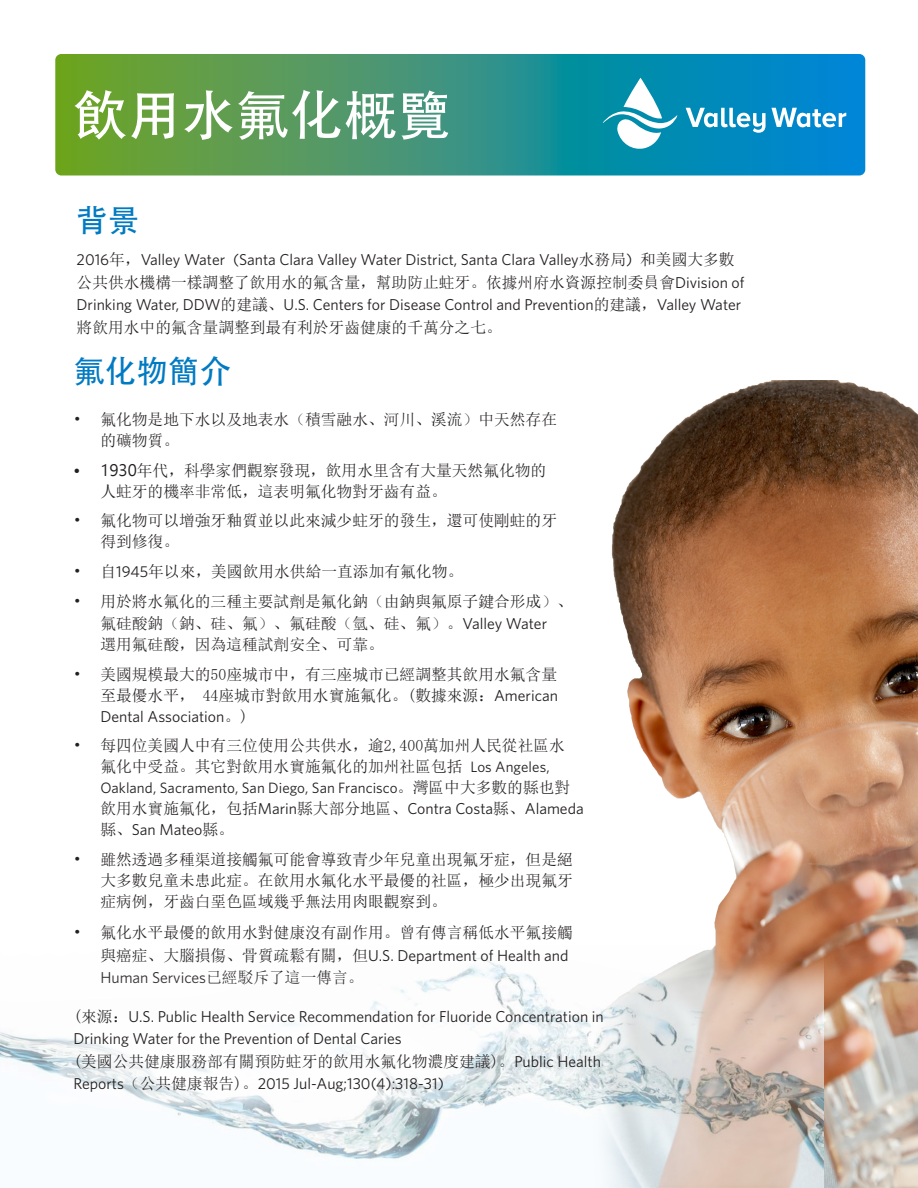
<style>
.page{position:relative;width:918px;height:1188px;background:#fff}
.page>*{position:absolute;margin:0;border:0;box-sizing:border-box;transform-origin:0 0}
.t1{font:54px "Adobe Heiti Std";color:#fff}
.t2{font:31.5px "Adobe Heiti Std";color:#007ac2}
.t3{font:15.75px/21px "N Sim Sun";color:#231f20}
.t4{font:15.75px/22.5px "Whitney";color:#231f20}
.t5{font:15px "Whitney";letter-spacing:.005em;color:#231f20}
.s1{font-family:"N Sim Sun"}
.s2{font-family:"Microsoft Jheng Hei UI Regular"}
.s3{font-family:"Whitney"}
.s4{font-family:"Whitney";font-size:15px}
.s5{font-family:"N Sim Sun";font-size:15.75px}
</style>
<div class="page">
<img style="left:612px;top:380px;width:306px;height:808px">
<img style="left:0;top:946px;width:823px;height:242px">
<svg style="left:55px;top:54px;width:810px;height:122px;background:#42976f"></svg>
<svg style="left:686px;top:54px;width:180px;height:100px;background:#1290ca"></svg>
<svg style="left:603px;top:78px;width:74px;height:73px"></svg>
<div style="left:26px;top:959px;width:624px;height:182px;background:#fff;opacity:.87"></div>
<p class="t1" style="left:73px;top:83px;width:379px">飲用水氟化概覽</p>
<p class="t2" style="left:77px;top:202px;width:64px">背景</p>
<p class="t4" style="left:77px;top:248px;width:669px">2016<span class="s1">年，</span>Valley Water (Santa Clara Valley Water District, Santa Clara Valley<span class="s1">水務局</span>) <span class="s1">和美國大多數公共供水機構一樣調整了飲用水的氟含量，幫助防止蛀牙。依據州府水資源控制委員會</span>Division of Drinking Water, DDW<span class="s1">的建議、</span>U.S. Centers for Disease Control and Prevention<span class="s1">的建議，</span>Valley Water<span class="s1">將飲用水中的氟含量調整到最有利於牙齒健康的千萬分之七。</span></p>
<p class="t2" style="left:73px;top:353px;width:159px">氟化物簡介</p>
<p class="t3" style="left:100px;top:409px;width:458px;text-indent:-27px">• 氟化物是地下水以及地表水（積雪融水、河川、溪流）中天然存在的礦物質。</p>
<p class="t3" style="left:100px;top:460px;width:448px;text-indent:-27px"><span class="s2">• 1930</span>年代，科學家們觀察發現，飲用水里含有大量天然氟化物的人蛀牙的機率非常低，這表明氟化物對牙齒有益。</p>
<p class="t3" style="left:100px;top:510px;width:458px;text-indent:-27px">• 氟化物可以增強牙釉質並以此來減少蛀牙的發生，還可使剛蛀的牙得到修復。</p>
<p class="t3" style="left:73px;top:561px;width:391px">• 自<span class="s3">1945</span>年以來，美國飲用水供給一直添加有氟化物。</p>
<p class="t3" style="left:73px;top:590px;width:501px;line-height:22.5px;text-align:center">• 用於將水氟化的三種主要試劑是氟化鈉（由鈉與氟原子鍵合形成）、氟硅酸鈉（鈉、硅、氟）、氟硅酸（氫、硅、氟）。<span class="s3">Valley Water</span></p>
<p class="t3" style="left:100px;top:634px;width:285px">選用氟硅酸，因為這種試劑安全、可靠。</p>
<p class="t3" style="left:100px;top:664px;width:459px;text-align:justify;text-indent:-27px">• 美國規模最大的50座城市中，有三座城市已經調整其飲用水氟含量至最優水平， 44座城市對飲用水實施氟化。(數據來源：<span class="s3">American Dental Association</span>。)</p>
<p class="t3" style="left:100px;top:735px;width:466px;text-indent:-27px">• 每四位美國人中有三位使用公共供水，逾2,400萬加州人民從社區水氟化中受益。其它對飲用水實施氟化的加州社區包括 <span class="s4">Los Angeles,</span></p>
<p class="t5" style="left:100px;top:778px;width:471px">Oakland, Sacramento, San Diego, San Francisco<span class="s5">。灣區中大多數的縣也對</span></p>
<p class="t4" style="left:100px;top:798px;width:485px;line-height:21px"><span class="s1">飲用水實施氟化，包括</span>Marin<span class="s1">縣大部分地區、</span>Contra Costa<span class="s1">縣、</span>Alameda<span class="s1">縣、</span>San Mateo<span class="s1">縣。</span></p>
<p class="t3" style="left:100px;top:849px;width:474px;text-align:justify;text-indent:-27px">• 雖然透過多種渠道接觸氟可能會導致青少年兒童出現氟牙症，但是絕大多數兒童未患此症。在飲用水氟化水平最優的社區，極少出現氟牙症病例，牙齒白堊色區域幾乎無法用肉眼觀察到。</p>
<p class="t3" style="left:100px;top:921px;width:474px;line-height:22.5px;text-indent:-27px">• 氟化水平最優的飲用水對健康沒有副作用。曾有傳言稱低水平氟接觸與癌症、大腦損傷、骨質疏鬆有關，但<span class="s3">U.S. Department of Health and<br>Human Services</span>已經駁斥了這一傳言。</p>
<p class="t4" style="left:73px;top:1004px;width:532px"><span class="s1">(來源：</span>U.S. Public Health Service Recommendation for Fluoride Concentration in Drinking Water for the Prevention of Dental Caries<br><span class="s1">(美國公共健康服務部有關預防蛀牙的飲用水氟化物濃度建議)。</span>Public Health Reports<span class="s1">（公共健康報告)。</span>2015 Jul-Aug;130(4):318-31)</p>
</div>
